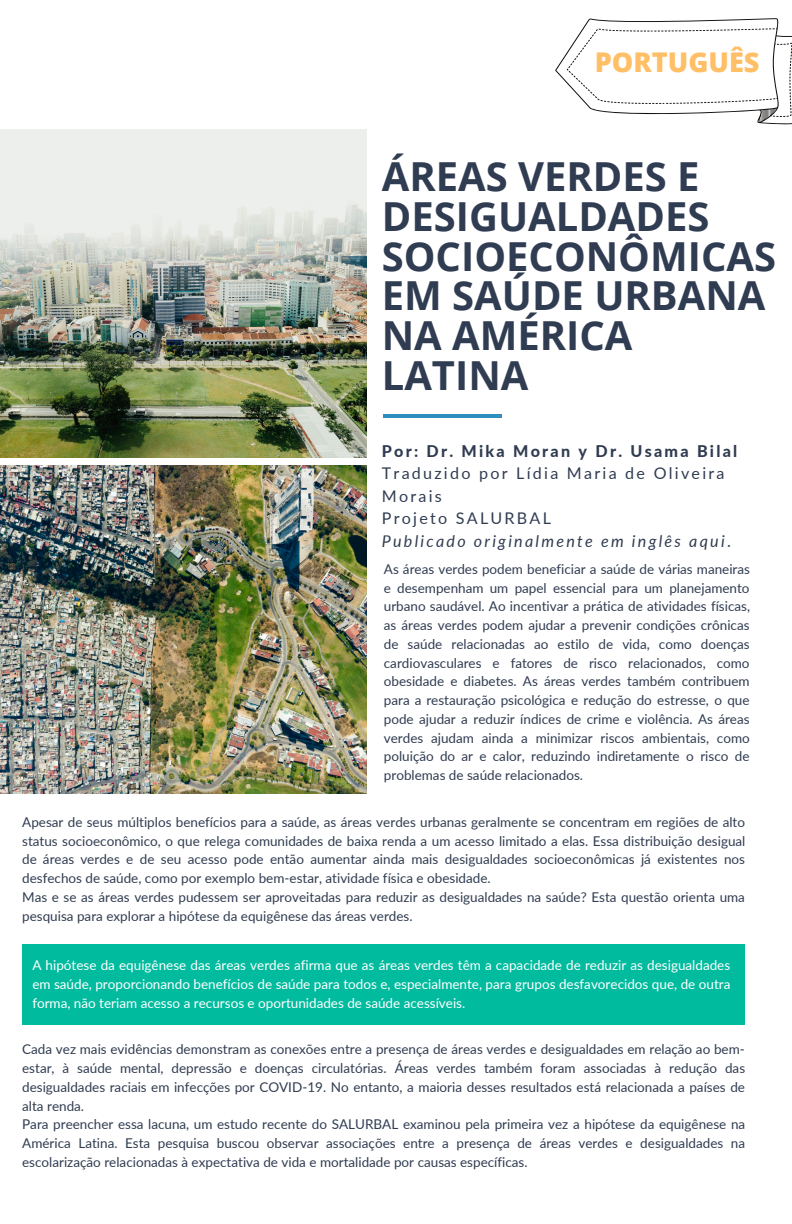
<style>
.page{position:relative;width:792px;height:1224px;background:#fff}
.page>*{position:absolute;margin:0;border:0;box-sizing:border-box;transform-origin:0 0}
.t1{font:700 40px/39.8px "Open Sans";color:#303c51}
.t2{font:800 27.2px "Open Sans";color:#ffbf67}
.t3{font:16.1px/22.5px "Lato";color:#303c51}
.t4{font:13.5px/18.8px "Lato";color:#303c51;text-align:justify}
.t5{font:13.5px/18.8px "Lato";color:#fff;text-align:justify}
.s1{font-weight:800}
.s2{font-style:italic}
</style>
<div class="page">
<img style="left:0;top:129px;width:366px;height:329px">
<img style="left:0;top:465px;width:366px;height:328px">
<hr style="left:384px;top:414px;width:118px;height:4px;background:#2f8fbc">
<svg style="left:555px;top:18px;width:237px;height:106px"></svg>
<div style="left:22px;top:944px;width:723px;height:81px;background:#00bb9e"></div>
<p class="t2" style="left:595px;top:43px;width:166px">PORTUGUÊS</p>
<p class="t1" style="left:382px;top:156px;width:396px">ÁREAS VERDES E<br>DESIGUALDADES<br>SOCIOECONÔMICAS<br>EM SAÚDE URBANA<br>NA AMÉRICA<br>LATINA</p>
<p class="t3" style="left:382px;top:439px;width:357px"><span class="s1">P o r : D r . M i k a Mo r a n y D r . U s a m a B i l a l<br></span>T r a d u z i d o p o r L í d i a Ma r i a d e O l i v e i r a<br>Mo r a i s<br>P r o j e t o S A L U R B A L<br><span class="s2">P u b l i c a d o o r i g i n a l m e n t e e m i n g l ê s a q u i</span> .</p>
<p class="t4" style="left:384px;top:559px;width:368px">As áreas verdes podem beneficiar a saúde de várias maneiras e desempenham um papel essencial para um planejamento urbano saudável. Ao incentivar a prática de atividades físicas, as áreas verdes podem ajudar a prevenir condições crônicas de saúde relacionadas ao estilo de vida, como doenças cardiovasculares e fatores de risco relacionados, como obesidade e diabetes. As áreas verdes também contribuem para a restauração psicológica e redução do estresse, o que pode ajudar a reduzir índices de crime e violência. As áreas verdes ajudam ainda a minimizar riscos ambientais, como poluição do ar e calor, reduzindo indiretamente o risco de problemas de saúde relacionados.</p>
<p class="t4" style="left:22px;top:812px;width:725px">Apesar de seus múltiplos benefícios para a saúde, as áreas verdes urbanas geralmente se concentram em regiões de alto status socioeconômico, o que relega comunidades de baixa renda a um acesso limitado a elas. Essa distribuição desigual de áreas verdes e de seu acesso pode então aumentar ainda mais desigualdades socioeconômicas já existentes nos desfechos de saúde, como por exemplo bem-estar, atividade física e obesidade.</p>
<p class="t4" style="left:22px;top:887px;width:724px">Mas e se as áreas verdes pudessem ser aproveitadas para reduzir as desigualdades na saúde? Esta questão orienta uma pesquisa para explorar a hipótese da equigênese das áreas verdes.</p>
<p class="t5" style="left:32px;top:956px;width:700px">A hipótese da equigênese das áreas verdes afirma que as áreas verdes têm a capacidade de reduzir as desigualdades em saúde, proporcionando benefícios de saúde para todos e, especialmente, para grupos desfavorecidos que, de outra forma, não teriam acesso a recursos e oportunidades de saúde acessíveis.</p>
<p class="t4" style="left:22px;top:1040px;width:724px">Cada vez mais evidências demonstram as conexões entre a presença de áreas verdes e desigualdades em relação ao bem&shy;estar, à saúde mental, depressão e doenças circulatórias. Áreas verdes também foram associadas à redução das desigualdades raciais em infecções por COVID-19. No entanto, a maioria desses resultados está relacionada a países de alta renda.</p>
<p class="t4" style="left:22px;top:1115px;width:725px">Para preencher essa lacuna, um estudo recente do SALURBAL examinou pela primeira vez a hipótese da equigênese na América Latina. Esta pesquisa buscou observar associações entre a presença de áreas verdes e desigualdades na escolarização relacionadas à expectativa de vida e mortalidade por causas específicas.</p>
</div>
